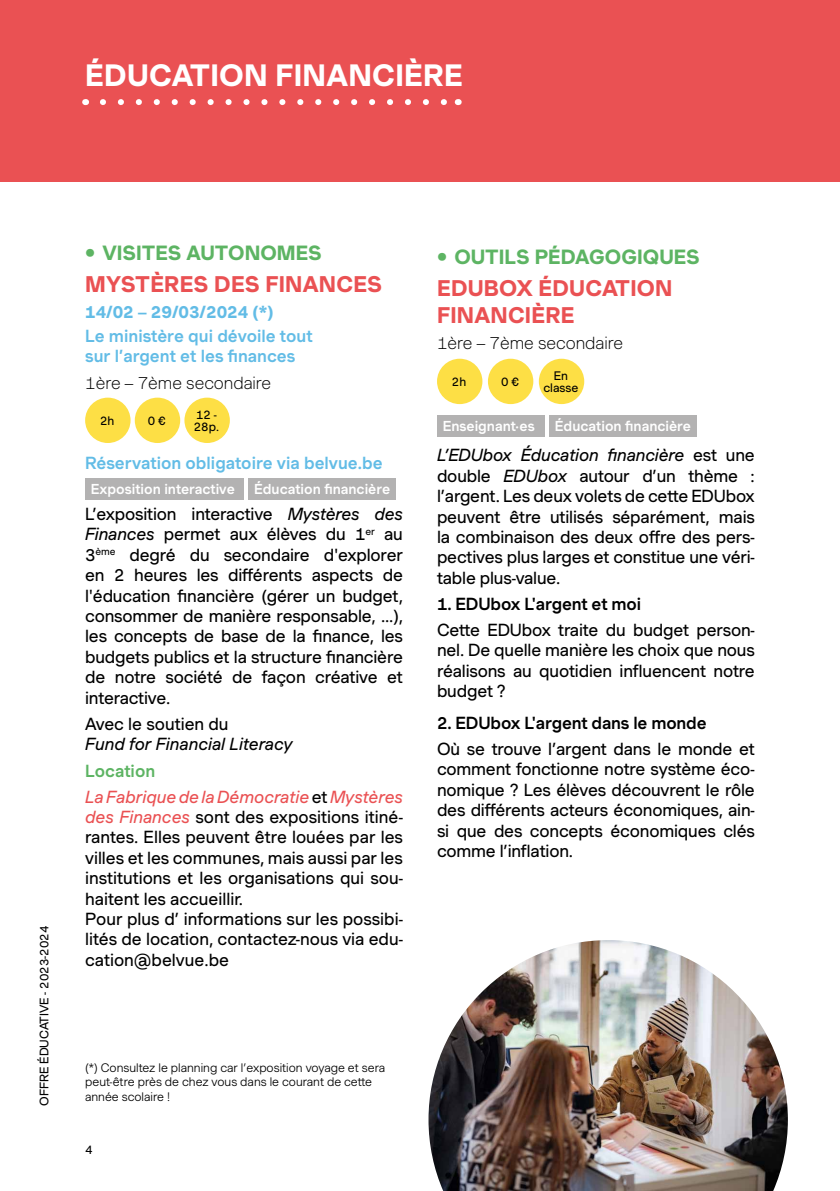
<style>
.page{position:relative;width:840px;height:1191px;background:#fff}
.page>*{position:absolute;margin:0;border:0;box-sizing:border-box;transform-origin:0 0}
.t1{font:30px "Muoto Bold 3";letter-spacing:.01em;color:#fff}
.t2{font:22px/26.4px "Muoto Bold 3";letter-spacing:.01em;color:#ea5153}
.t3{font:20px "Muoto Bold 3";color:#5db463}
.t4{font:17px/20.4px "Muoto Regular 3";color:#000;text-align:justify}
.t5{font:17px/20.4px "Muoto Medium 2";color:#62bce6}
.t6{font:italic 17px "Muoto";letter-spacing:-.01em;color:#000}
.t7{font:17px "Muoto Medium 2";letter-spacing:-.01em;color:#000}
.t8{font:100 17px "Muoto";color:#000}
.t9{font:italic 17px "Muoto";color:#ea5153}
.t10{font:17px "Muoto Bold 3";color:#62bce6}
.t11{font:17px "Muoto Medium 2";color:#5db463}
.t12{font:14px "Muoto Medium 2";color:#fff}
.t13{font:300 12px/14.4px "Muoto";color:#000}
.t14{font:12px/12px "Muoto Regular 3";color:#000}
.t15{font:12px "Muoto Regular 6";color:#000}
.s1{font-family:"Muoto Medium 2";font-size:14.4px}
.s2{font-family:"Muoto";font-style:italic}
.s3{font-family:"Muoto Regular 3";font-style:normal;color:#000}
.s4{font-family:"Muoto";font-style:italic;color:#ea5153}
.s5{font-family:"Muoto Regular 3";font-style:normal}
</style>
<div class="page">
<div style="left:0;top:0;width:839px;height:181px;background:#ea5153"></div>
<div style="left:85px;top:397px;width:45px;height:46px;background:#fddf45;border-radius:50%"></div>
<div style="left:135px;top:397px;width:45px;height:46px;background:#fddf45;border-radius:50%"></div>
<div style="left:184px;top:397px;width:46px;height:46px;background:#fddf45;border-radius:50%"></div>
<div style="left:85px;top:478px;width:159px;height:21px;background:#b3b2b2"></div>
<div style="left:248px;top:478px;width:147px;height:21px;background:#b3b2b2"></div>
<div style="left:437px;top:359px;width:45px;height:45px;background:#fddf45;border-radius:50%"></div>
<div style="left:487px;top:359px;width:46px;height:45px;background:#fddf45;border-radius:50%"></div>
<div style="left:538px;top:359px;width:46px;height:45px;background:#fddf45;border-radius:50%"></div>
<div style="left:437px;top:415px;width:107px;height:22px;background:#b3b2b2"></div>
<div style="left:549px;top:415px;width:147px;height:22px;background:#b3b2b2"></div>
<svg style="left:103px;top:99px;width:344px;height:6px"></svg>
<img style="left:428px;top:940px;width:359px;height:251px">
<h1 class="t1" style="left:85px;top:52px;width:379px">ÉDUCATION FINANCIÈRE</h1>
<p class="t15" style="left:35px;top:1106px;width:181px;rotate:-90deg">OFFRE ÉDUCATIVE - 2023-2024</p>
<p class="t3" style="left:85px;top:238px;width:238px"><span class="s1">●</span> VISITES AUTONOMES</p>
<p class="t2" style="left:85px;top:271px;width:298px">MYSTÈRES DES FINANCES</p>
<p class="t10" style="left:85px;top:299px;width:190px">14/02 – 29/03/2024 (*)</p>
<p class="t5" style="left:85px;top:325px;width:229px">Le ministère qui dévoile tout sur l’argent et les finances</p>
<p class="t8" style="left:85px;top:370px;width:187px">1ère – 7ème secondaire</p>
<p class="t14" style="left:100px;top:414px;width:16px">2h</p>
<p class="t14" style="left:148px;top:414px;width:19px">0 €</p>
<p class="t14" style="left:194px;top:408px;width:27px">12 -<br>28p.</p>
<p class="t5" style="left:85px;top:452px;width:299px">Réservation obligatoire via belvue.be</p>
<p class="t12" style="left:91px;top:478px;width:145px">Exposition interactive</p>
<p class="t12" style="left:254px;top:478px;width:137px">Éducation financière</p>
<p class="t4" style="left:85px;top:503px;width:319px">L’exposition interactive <span class="s2">Mystères des Finances</span> permet aux élèves du 1<sup>er</sup> au 3<sup>ème</sup> degré du secondaire d'explorer en 2 heures les différents aspects de l'éducation financière (gérer un budget, consommer de manière responsable, ...), les concepts de base de la finance, les budgets publics et la structure financière de notre société de façon créative et interactive.</p>
<p class="t4" style="left:85px;top:713px;width:145px">Avec le soutien du</p>
<p class="t6" style="left:85px;top:731px;width:209px">Fund for Financial Literacy</p>
<p class="t11" style="left:85px;top:758px;width:72px">Location</p>
<p class="t9" style="left:85px;top:784px;width:319px">La Fabrique de la Démocratie<span class="s3">et</span>Mystères</p>
<p class="t4" style="left:85px;top:806px;width:319px;text-align:left"><span class="s4">des Finances</span> sont des expositions itiné&shy;rantes. Elles peuvent être louées par les villes et les communes, mais aussi par les institutions et les organisations qui sou&shy;haitent les accueillir.<br>Pour plus d’ informations sur les possibi&shy;lités de location, contactez-nous via edu&shy;cation@belvue.be</p>
<p class="t3" style="left:437px;top:242px;width:264px"><span class="s1">●</span> OUTILS PÉDAGOGIQUES</p>
<p class="t2" style="left:437px;top:274px;width:237px">EDUBOX ÉDUCATION<br>FINANCIÈRE</p>
<p class="t8" style="left:437px;top:330px;width:187px">1ère – 7ème secondaire</p>
<p class="t14" style="left:451px;top:375px;width:16px">2h</p>
<p class="t14" style="left:500px;top:375px;width:19px">0 €</p>
<p class="t14" style="left:543px;top:369px;width:37px;text-align:center">En classe</p>
<p class="t12" style="left:442px;top:416px;width:93px">Enseignant·es</p>
<p class="t12" style="left:554px;top:416px;width:137px">Éducation financière</p>
<p class="t6" style="left:437px;top:443px;width:319px">L’EDUbox Éducation financière <span class="s5">est une</span></p>
<p class="t4" style="left:437px;top:465px;width:319px">double <span class="s2">EDUbox</span> autour d’un thème : l’argent. Les deux volets de cette EDUbox peuvent être utilisés séparément, mais la combinaison des deux offre des pers&shy;pectives plus larges et constitue une véri&shy;table plus-value.</p>
<p class="t7" style="left:437px;top:591px;width:205px">1. EDUbox L'argent et moi</p>
<p class="t4" style="left:437px;top:619px;width:319px">Cette EDUbox traite du budget person&shy;nel. De quelle manière les choix que nous réalisons au quotidien influencent notre budget ?</p>
<p class="t7" style="left:437px;top:710px;width:271px">2. EDUbox L'argent dans le monde</p>
<p class="t4" style="left:437px;top:738px;width:319px">Où se trouve l’argent dans le monde et comment fonctionne notre système éco&shy;nomique ? Les élèves découvrent le rôle des différents acteurs économiques, ain&shy;si que des concepts économiques clés comme l’inflation.</p>
<p class="t13" style="left:85px;top:1060px;width:301px">(*) Consultez le planning car l’exposition voyage et sera peut-être près de chez vous dans le courant de cette année scolaire !</p>
<p class="t14" style="left:85px;top:1143px;width:9px">4</p>
</div>
